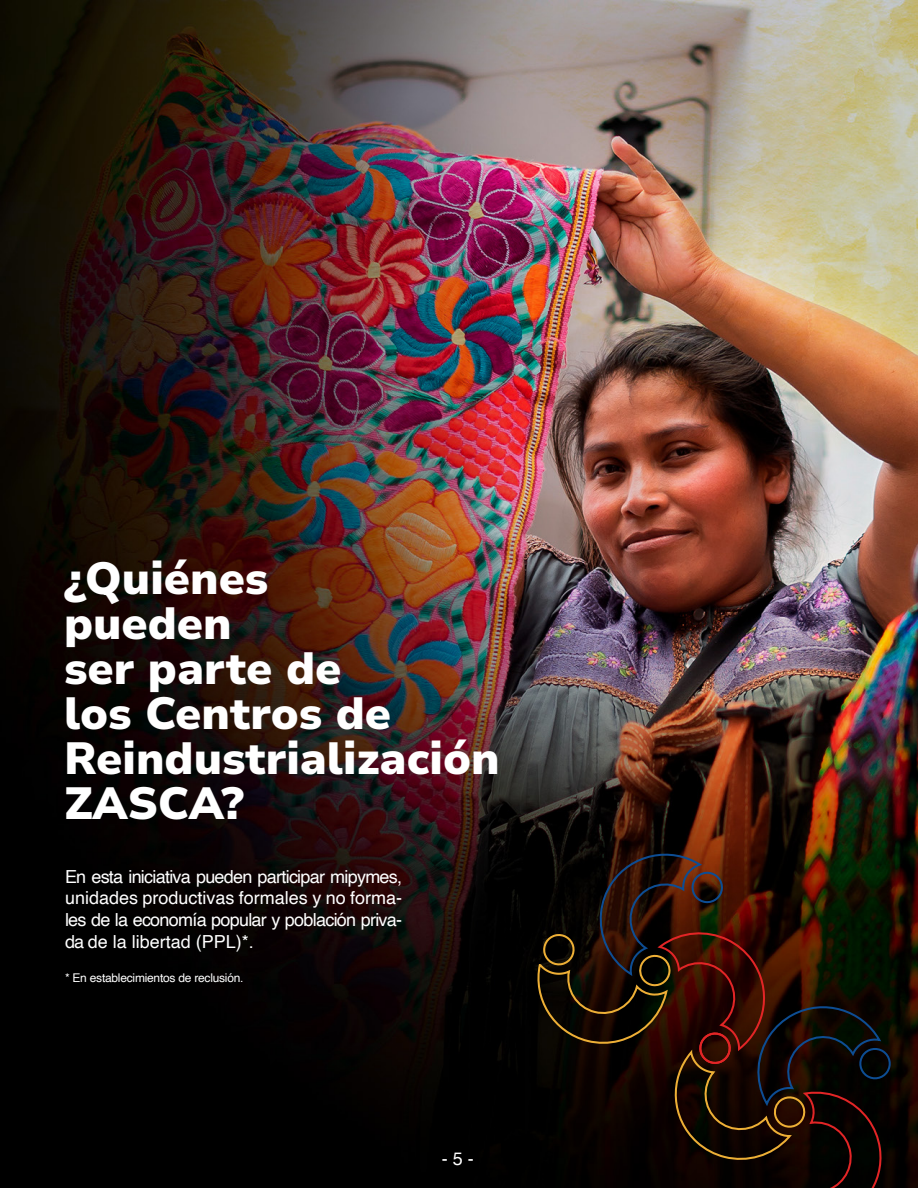
<style>
.page{position:relative;width:918px;height:1188px;background:#fff}
.page>*{position:absolute;margin:0;border:0;box-sizing:border-box;transform-origin:0 0}
.t1{font:900 45px/45px "Nunito Sans 10 pt";color:#fff}
.t2{font:18px/21.6px "Helvetica";letter-spacing:-.04em;color:#fff;text-align:justify}
.t3{font:12px "Helvetica";letter-spacing:-.02em;color:#fff}
</style>
<div class="page">
<img style="left:0;top:0;width:918px;height:1188px">
<svg style="left:533px;top:846px;width:362px;height:342px;background:#1d0d04"></svg>
<h1 class="t1" style="left:64px;top:554px;width:437px">¿Quiénes<br>pueden<br>ser parte de<br>los Centros de<br>Reindustrialización<br>ZASCA?</h1>
<p class="t2" style="left:65px;top:866px;width:339px">En esta iniciativa pueden participar mipymes, unidades productivas formales y no forma&shy;les de la economía popular y población priva&shy;da de la libertad (PPL)*.</p>
<p class="t3" style="left:65px;top:968px;width:180px">* En establecimientos de reclusión.</p>
<p class="t2" style="left:442px;top:1148px;width:34px">- 5 -</p>
</div>
